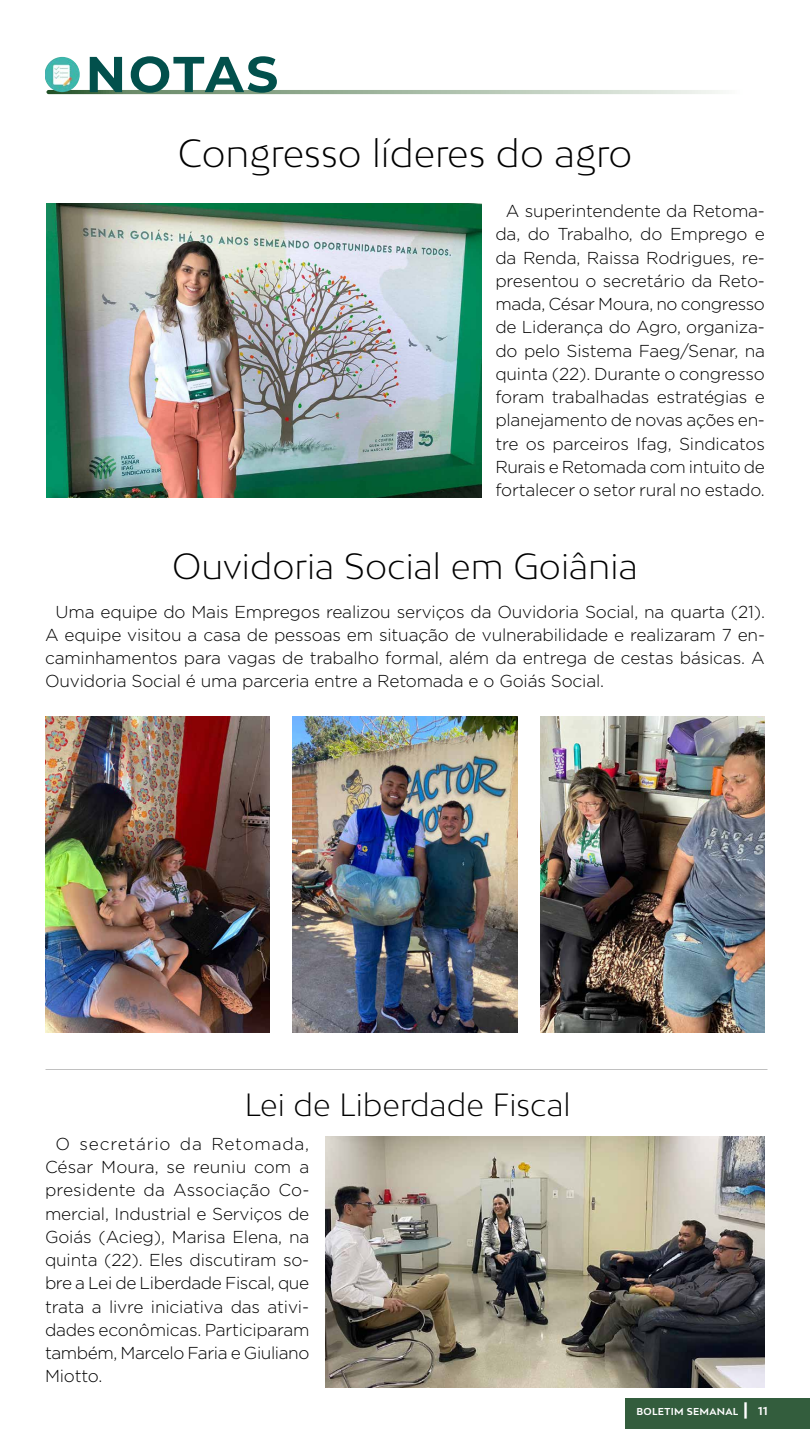
<style>
.page{position:relative;width:810px;height:1440px;background:#fff}
.page>*{position:absolute;margin:0;border:0;box-sizing:border-box;transform-origin:0 0}
.t1{font:700 50.32px "Montserrat";letter-spacing:.045em;color:#02504c}
.t2{font:300 37.12px "Bw Mitga";color:#000}
.t3{font:300 34.42px "Bw Mitga";color:#000}
.t4{font:300 30.38px "Bw Mitga";color:#000}
.t5{font:300 17.25px/23.2px "Gotham";letter-spacing:-.015em;color:#000;text-align:justify}
.t6{font:700 9.45px "Bw Mitga";letter-spacing:.03em;color:#fff}
.s1{font-size:16.27px}
.s2{font-size:10.88px}
</style>
<div class="page">
<div style="left:625px;top:1398px;width:185px;height:31px;background:#335d3d"></div>
<svg style="left:46px;top:90px;width:719px;height:4px;background:#a6baa5"></svg>
<img style="left:45px;top:57px;width:35px;height:35px">
<img style="left:45px;top:716px;width:225px;height:317px">
<img style="left:292px;top:716px;width:226px;height:317px">
<img style="left:540px;top:716px;width:225px;height:317px">
<img style="left:46px;top:203px;width:436px;height:294px">
<img style="left:325px;top:1137px;width:440px;height:251px">
<h1 class="t1" style="left:86px;top:38px;width:194px">NOTAS</h1>
<h2 class="t2" style="left:178px;top:129px;width:456px">Congresso líderes do agro</h2>
<p class="t5" style="left:495px;top:199px;width:271px;text-indent:11px">A superintendente da Retoma&shy;da, do Trabalho, do Emprego e da Renda, Raissa Rodrigues, re&shy;presentou o secretário da Reto&shy;mada, César Moura, no congresso de Liderança do Agro, organiza&shy;do pelo Sistema Faeg/Senar, na quinta (22). Durante o congresso foram trabalhadas estratégias e planejamento de novas ações en&shy;tre os parceiros Ifag, Sindicatos Rurais e Retomada com intuito de fortalecer o setor rural no estado.</p>
<h3 class="t3" style="left:172px;top:544px;width:467px">Ouvidoria Social em Goiânia</h3>
<p class="t5" style="left:45px;top:599px;width:722px;text-indent:11px">Uma equipe do Mais Empregos realizou serviços da Ouvidoria Social, na quarta (21).<br>A equipe visitou a casa de pessoas em situação de vulnerabilidade e realizaram 7 en&shy;caminhamentos para vagas de trabalho formal, além da entrega de cestas básicas. A Ouvidoria Social é uma parceria entre a Retomada e o Goiás Social.</p>
<h3 class="t4" style="left:244px;top:1085px;width:328px">Lei de Liberdade Fiscal</h3>
<p class="t5" style="left:45px;top:1132px;width:266px;text-indent:11px">O secretário da Retomada, César Moura, se reuniu com a presidente da Associação Co&shy;mercial, Industrial e Serviços de Goiás (Acieg), Marisa Elena, na quinta (22). Eles discutiram so&shy;bre a Lei de Liberdade Fiscal, que trata a livre iniciativa das ativi&shy;dades econômicas. Participaram também, Marcelo Faria e Giuliano Miotto.</p>
<p class="t6" style="left:637px;top:1405px;width:133px">BOLETIM SEMANAL <span class="s1">|</span> <span class="s2">11</span></p>
</div>
